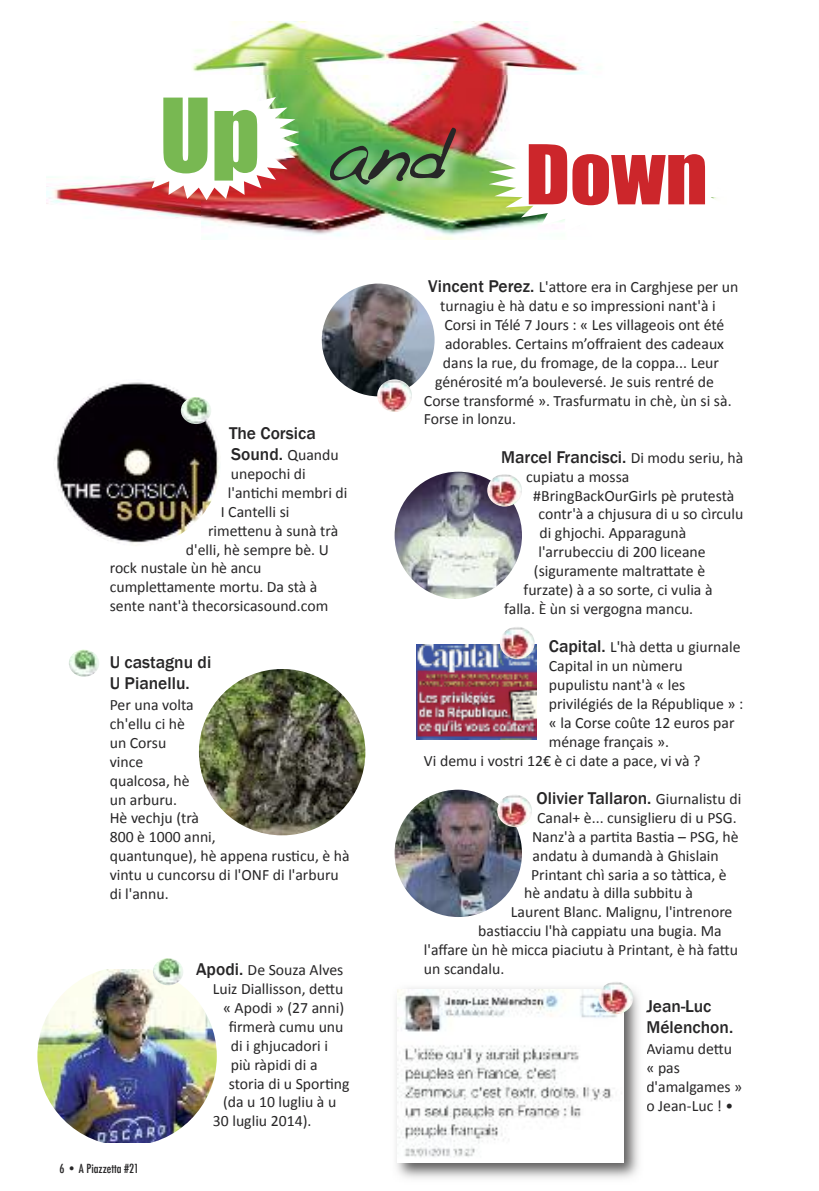
<style>
.page{position:relative;width:819px;height:1191px;background:#fff}
.page>*{position:absolute;margin:0;border:0;box-sizing:border-box;transform-origin:0 0}
.t1{font:76.12px "Impact";color:#cc262b;scale:1.06 1}
.t2{font:500 17.5px/21px "Franklin Gothic";color:#272627}
.t3{font:15.75px/18.9px "Calibri";color:#272627}
.t4{font:500 condensed 12.25px "Futura";color:#272627}
.s1{font-family:"Calibri";font-weight:400;font-size:15.75px}
.s2{font-family:"Franklin Gothic";font-weight:500;font-size:17.5px}
</style>
<div class="page">
<img style="left:47px;top:22px;width:538px;height:196px">
<img style="left:53px;top:379px;width:168px;height:167px;border-radius:50%">
<img style="left:322px;top:283px;width:112px;height:113px;border-radius:50%">
<img style="left:394px;top:472px;width:128px;height:127px;border-radius:50%">
<img style="left:394px;top:789px;width:128px;height:128px;border-radius:50%">
<img style="left:396px;top:988px;width:243px;height:191px">
<img style="left:397px;top:989px;width:226px;height:173px">
<img style="left:416px;top:645px;width:120px;height:94px">
<img style="left:37px;top:969px;width:180px;height:173px">
<img style="left:199px;top:669px;width:166px;height:166px;border-radius:50%">
<img style="left:69px;top:649px;width:30px;height:27px;border-radius:50%">
<img style="left:153px;top:958px;width:30px;height:27px;border-radius:50%">
<img style="left:181px;top:397px;width:30px;height:27px;border-radius:50%">
<img style="left:201px;top:76px;width:384px;height:164px">
<img style="left:377px;top:379px;width:35px;height:33px;border-radius:50%">
<img style="left:487px;top:474px;width:35px;height:32px;border-radius:50%">
<img style="left:500px;top:626px;width:34px;height:33px;border-radius:50%">
<img style="left:497px;top:794px;width:35px;height:33px;border-radius:50%">
<img style="left:598px;top:981px;width:35px;height:33px;border-radius:50%">
<svg style="left:114px;top:77px;width:185px;height:123px"></svg>
<svg style="left:488px;top:119px;width:228px;height:118px"></svg>
<h1 class="t1" style="left:160px;top:128px;width:518px"><sup>Up</sup> <sup>and</sup> Down</h1>
<p class="t2" style="left:229px;top:422px;width:111px">The Corsica<br>Sound. <span class="s1">Quandu</span></p>
<p class="t3" style="left:231px;top:465px;width:76px">unepochi di</p>
<p class="t3" style="left:228px;top:484px;width:121px">l'antichi membri di</p>
<p class="t3" style="left:221px;top:503px;width:70px">I Cantelli si</p>
<p class="t3" style="left:208px;top:522px;width:132px">rimettenu à sunà trà</p>
<p class="t3" style="left:186px;top:541px;width:144px">d'elli, hè sempre bè. U</p>
<p class="t3" style="left:110px;top:560px;width:153px">rock nustale ùn hè ancu</p>
<p class="t3" style="left:110px;top:579px;width:209px">cumplettamente mortu. Da stà à</p>
<p class="t3" style="left:110px;top:598px;width:220px">sente nant'à thecorsicasound.com</p>
<p class="t2" style="left:110px;top:652px;width:103px">U castagnu di<br>U Pianellu.</p>
<p class="t3" style="left:110px;top:696px;width:241px">Per una volta<br>ch'ellu ci hè<br>un Corsu<br>vince<br>qualcosa, hè<br>un arburu.<br>Hè vechju (trà<br>800 è 1000 anni,<br>quantunque), hè appena rusticu, è hà vintu u cuncorsu di l'ONF di l'arburu di l'annu.</p>
<p class="t4" style="left:60px;top:1160px;width:81px">6 • A Piazzetta #21</p>
<p class="t3" style="left:196px;top:961px;width:149px"><span class="s2">Apodi.</span> De Souza Alves</p>
<p class="t3" style="left:213px;top:980px;width:132px">Luiz Diallisson, dettu</p>
<p class="t3" style="left:223px;top:999px;width:123px">« Apodi » (27 anni)</p>
<p class="t3" style="left:229px;top:1018px;width:116px">firmerà cumu unu</p>
<p class="t3" style="left:231px;top:1037px;width:99px">di i ghjucadori i</p>
<p class="t3" style="left:231px;top:1056px;width:88px">più ràpidi di a</p>
<p class="t3" style="left:229px;top:1075px;width:122px">storia di u Sporting</p>
<p class="t3" style="left:223px;top:1094px;width:115px">(da u 10 lugliu à u</p>
<p class="t3" style="left:213px;top:1113px;width:100px">30 lugliu 2014).</p>
<p class="t3" style="left:428px;top:279px;width:311px"><span class="s2">Vincent Perez.</span> L'attore era in Carghjese per un</p>
<p class="t3" style="left:440px;top:298px;width:277px">turnagiu è hà datu e so impressioni nant'à i</p>
<p class="t3" style="left:444px;top:316px;width:287px">Corsi in Télé 7 Jours : « Les villageois ont été</p>
<p class="t3" style="left:445px;top:335px;width:280px">adorables. Certains m’offraient des cadeaux</p>
<p class="t3" style="left:443px;top:354px;width:277px">dans la rue, du fromage, de la coppa... Leur</p>
<p class="t3" style="left:435px;top:373px;width:280px">générositém’a bouleversé. Je suis rentréde</p>
<p class="t3" style="left:424px;top:392px;width:309px">Corse transformé». Trasfurmatu in chè, ùn si sà.</p>
<p class="t3" style="left:424px;top:411px;width:94px">Forse in lonzu.</p>
<p class="t2" style="left:501px;top:446px;width:244px">Marcel Francisci. <span class="s1">Di modu seriu, hà</span></p>
<p class="t3" style="left:526px;top:468px;width:105px">cupiatu a mossa</p>
<p class="t3" style="left:533px;top:487px;width:202px">#BringBackOurGirls pè prutestà</p>
<p class="t3" style="left:538px;top:506px;width:206px">contr'à a chjusura di u so cìrculu</p>
<p class="t3" style="left:539px;top:525px;width:148px">di ghjochi. Apparagunà</p>
<p class="t3" style="left:538px;top:544px;width:169px">l'arrubecciu di 200 liceane</p>
<p class="t3" style="left:534px;top:563px;width:173px">(siguramente maltrattate è</p>
<p class="t3" style="left:523px;top:581px;width:190px">furzate) à a so sorte, ci vulia à</p>
<p class="t3" style="left:504px;top:600px;width:190px">falla. È ùn si vergogna mancu.</p>
<p class="t3" style="left:549px;top:639px;width:193px"><span class="s2">Capital.</span> L'hà detta u giurnale</p>
<p class="t3" style="left:549px;top:658px;width:135px">Capital in un nùmeru</p>
<p class="t3" style="left:549px;top:676px;width:138px">pupulistu nant'à « les</p>
<p class="t3" style="left:549px;top:695px;width:196px">privilégiés de la République » :</p>
<p class="t3" style="left:549px;top:714px;width:187px">« la Corse coûte 12 euros par</p>
<p class="t3" style="left:549px;top:733px;width:122px">ménage français ».</p>
<p class="t3" style="left:424px;top:752px;width:278px">Vi demu i vostri 12€ è ci date a pace, vi và ?</p>
<p class="t2" style="left:536px;top:787px;width:206px">Olivier Tallaron. <span class="s1">Giurnalistu di</span></p>
<p class="t3" style="left:537px;top:809px;width:201px">Canal+ è... cunsiglieru di u PSG.</p>
<p class="t3" style="left:532px;top:828px;width:208px">Nanz'à a partita Bastia – PSG, hè</p>
<p class="t3" style="left:532px;top:847px;width:188px">andatu à dumandà à Ghislain</p>
<p class="t3" style="left:531px;top:866px;width:197px">Printant chì saria a so tàttica, è</p>
<p class="t3" style="left:524px;top:885px;width:170px">hè andatu à dilla subbitu à</p>
<p class="t3" style="left:511px;top:904px;width:223px">Laurent Blanc. Malignu, l'intrenore</p>
<p class="t3" style="left:478px;top:923px;width:245px">bastiacciu l'hà cappiatu una bugia. Ma</p>
<p class="t3" style="left:424px;top:941px;width:315px">l'affare ùn hè micca piaciutu à Printant, è hà fattu</p>
<p class="t3" style="left:424px;top:960px;width:82px">un scandalu.</p>
<p class="t2" style="left:646px;top:995px;width:88px">Jean-Luc<br>Mélenchon.</p>
<p class="t3" style="left:646px;top:1040px;width:97px">Aviamu dettu « pas d'amalgames » o Jean-Luc ! •</p>
</div>
